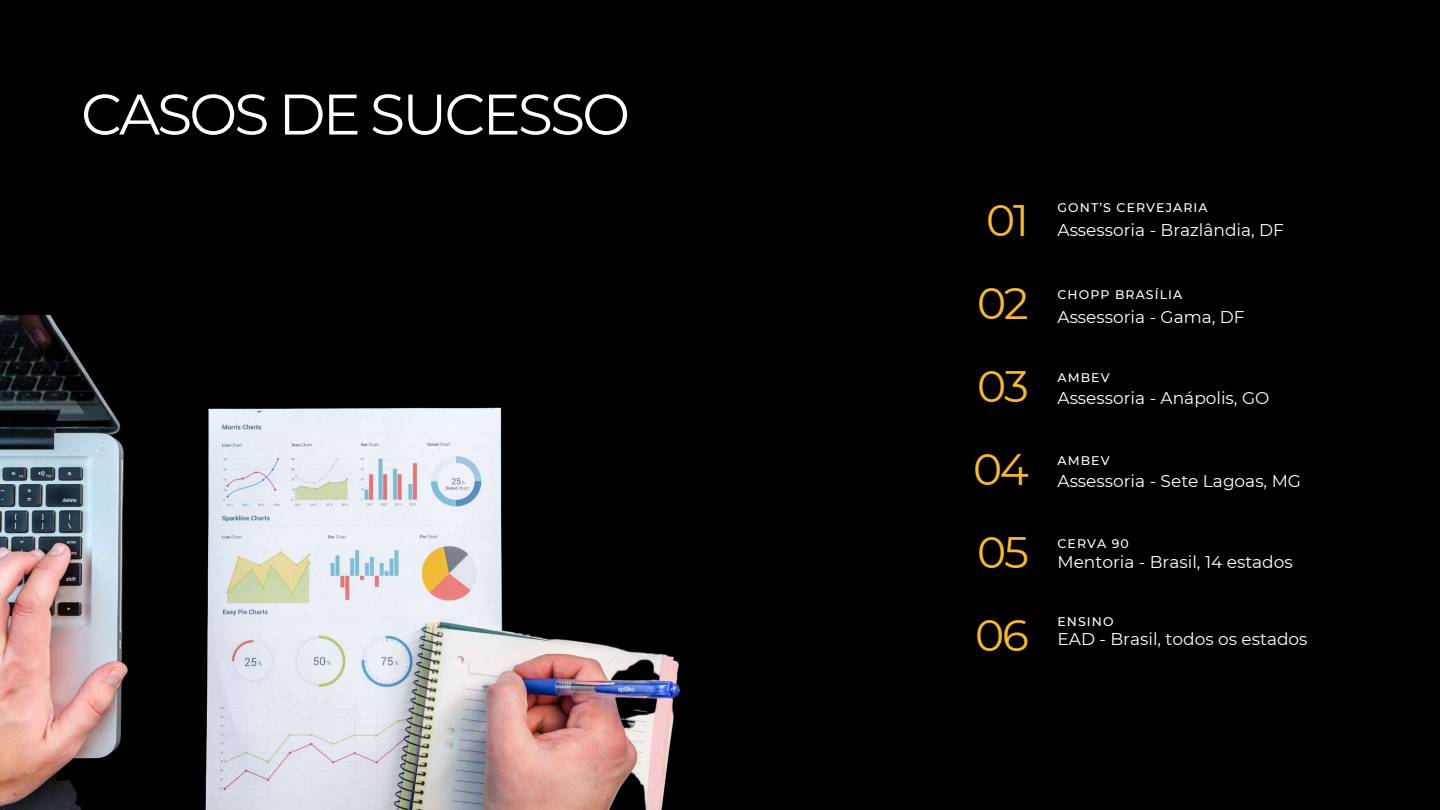
<style>
.page{position:relative;width:1440px;height:810px;background:#000}
.page>*{position:absolute;margin:0;border:0;box-sizing:border-box;transform-origin:0 0}
.t1{font:57.1px "Montserrat";letter-spacing:-.05em;color:#fff}
.t2{font:44px/83px "Montserrat";letter-spacing:-.05em;color:#f8b834}
.t3{font:17px "Montserrat";color:#fff}
.t4{font:500 12.5px "Montserrat";letter-spacing:.085em;color:#fff}
</style>
<div class="page">
<img style="left:0;top:315px;width:680px;height:495px">
<h1 class="t1" style="left:81px;top:79px;width:551px">CASOS DE SUCESSO</h1>
<h2 class="t2" style="left:986px;top:179px;width:44px">01</h2>
<p class="t4" style="left:1058px;top:200px;width:152px">GONT’S CERVEJARIA</p>
<p class="t3" style="left:1058px;top:219px;width:228px">Assessoria - Brazlândia, DF</p>
<h2 class="t2" style="left:977px;top:262px;width:53px">02<br>03</h2>
<p class="t4" style="left:1058px;top:287px;width:126px">CHOPP BRASÍLIA</p>
<p class="t3" style="left:1058px;top:306px;width:189px">Assessoria - Gama, DF</p>
<p class="t4" style="left:1058px;top:370px;width:54px">AMBEV</p>
<p class="t3" style="left:1058px;top:388px;width:213px">Assessoria - Anápolis, GO</p>
<h2 class="t2" style="left:973px;top:428px;width:57px">04</h2>
<p class="t4" style="left:1058px;top:453px;width:54px">AMBEV</p>
<p class="t3" style="left:1058px;top:471px;width:245px">Assessoria - Sete Lagoas, MG</p>
<h2 class="t2" style="left:977px;top:511px;width:53px">05</h2>
<p class="t4" style="left:1058px;top:536px;width:73px">CERVA 90</p>
<p class="t3" style="left:1058px;top:551px;width:237px">Mentoria - Brasil, 14 estados</p>
<h2 class="t2" style="left:975px;top:594px;width:55px">06</h2>
<p class="t4" style="left:1058px;top:614px;width:58px">ENSINO</p>
<p class="t3" style="left:1058px;top:629px;width:252px">EAD - Brasil, todos os estados</p>
</div>
